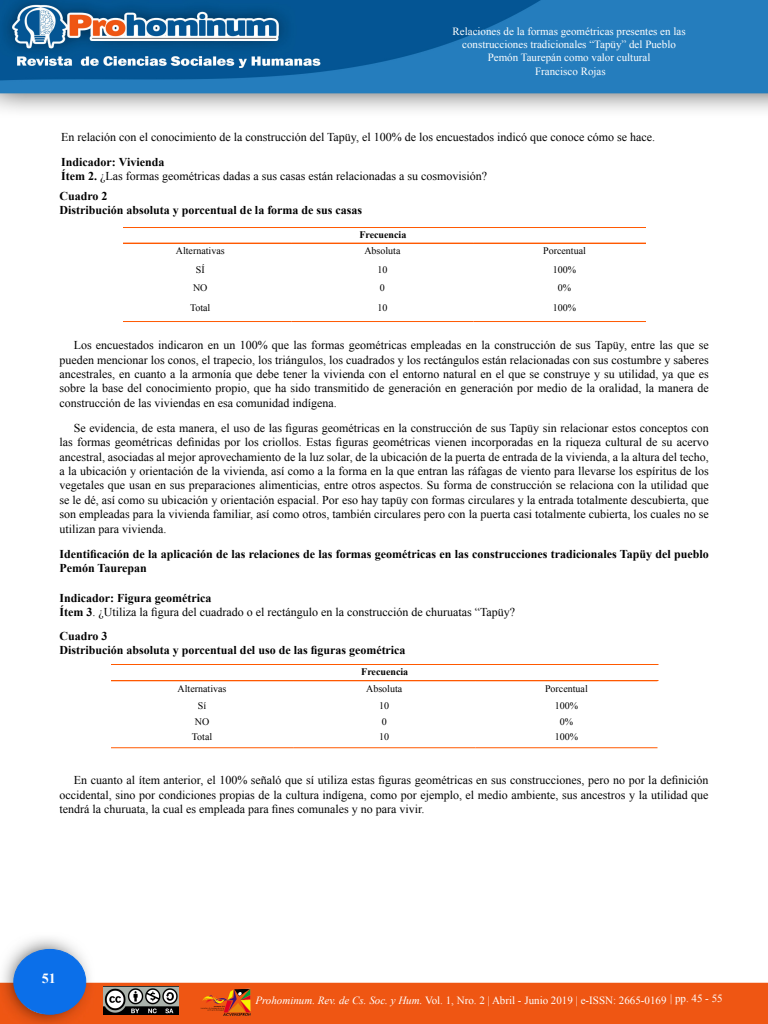
<style>
.page{position:relative;width:768px;height:1024px;background:#fff}
.page>*{position:absolute;margin:0;border:0;box-sizing:border-box;transform-origin:0 0}
.t1{font:700 14px "Times New Roman";color:#fff}
.t2{font:12px/14.4px "Times New Roman";color:#000;text-align:justify}
.t3{font:700 12px/14.4px "Times New Roman";color:#000}
.t4{font:11px "Times New Roman";color:#fff}
.t5{font:10px "Times New Roman";color:#000}
.t6{font:700 10px "Times New Roman";color:#000}
.s1{font-weight:700}
.s2{font-style:italic}
</style>
<div class="page">
<img style="left:0;top:0;width:768px;height:111px">
<img style="left:0;top:938px;width:768px;height:86px">
<div style="left:14px;top:949px;width:72px;height:65px;background:#0b6fe9;border-radius:50%"></div>
<div style="left:13px;top:949px;width:73px;height:66px;border:1px solid #0b6fe9;border-radius:50%"></div>
<img style="left:103px;top:987px;width:75px;height:27px">
<img style="left:200px;top:987px;width:50px;height:30px">
<hr style="left:475px;top:747px;width:183px;height:1px;background:#ff5900">
<hr style="left:293px;top:747px;width:182px;height:1px;background:#ff5900">
<hr style="left:111px;top:747px;width:182px;height:1px;background:#ff5900">
<hr style="left:111px;top:664px;width:548px;height:1px;background:#ff5900">
<hr style="left:111px;top:680px;width:548px;height:1px;background:#ff5900">
<hr style="left:473px;top:321px;width:183px;height:1px;background:#ff5900">
<hr style="left:291px;top:321px;width:182px;height:1px;background:#ff5900">
<hr style="left:109px;top:321px;width:182px;height:1px;background:#ff5900">
<hr style="left:109px;top:227px;width:548px;height:1px;background:#ff5900">
<hr style="left:109px;top:243px;width:548px;height:1px;background:#ff5900">
<div style="left:646px;top:200px;width:27px;height:133px;background:#fff"></div>
<div style="left:96px;top:221px;width:27px;height:116px;background:#fff"></div>
<p class="t4" style="left:453px;top:24px;width:235px">Relaciones de la formas geométricas presentes en las</p>
<p class="t4" style="left:462px;top:37px;width:215px">construcciones tradicionales “Tapüy” del Pueblo</p>
<p class="t4" style="left:488px;top:50px;width:164px">Pemón Taurepán como valor cultural</p>
<p class="t4" style="left:535px;top:64px;width:72px">Francisco Rojas</p>
<p class="t2" style="left:61px;top:130px;width:595px">En relación con el conocimiento de la construcción del Tapüy, el 100% de los encuestados indicó que conoce cómo se hace.</p>
<p class="t3" style="left:61px;top:155px;width:105px">Indicador: Vivienda</p>
<p class="t2" style="left:61px;top:169px;width:427px"><span class="s1">Ítem 2.</span> ¿Las formas geométricas dadas a sus casas están relacionadas a su cosmovisión?</p>
<p class="t3" style="left:60px;top:188px;width:50px">Cuadro 2</p>
<p class="t3" style="left:60px;top:203px;width:304px">Distribución absoluta y porcentual de la forma de sus casas</p>
<p class="t5" style="left:176px;top:244px;width:50px">Alternativas</p>
<p class="t5" style="left:364px;top:244px;width:38px">Absoluta</p>
<p class="t5" style="left:543px;top:244px;width:44px">Porcentual</p>
<p class="t5" style="left:196px;top:263px;width:10px">SÍ</p>
<p class="t5" style="left:377px;top:263px;width:11px">10</p>
<p class="t5" style="left:553px;top:263px;width:25px">100%</p>
<p class="t5" style="left:193px;top:281px;width:16px">NO</p>
<p class="t5" style="left:380px;top:281px;width:6px">0</p>
<p class="t5" style="left:558px;top:281px;width:15px">0%</p>
<p class="t5" style="left:190px;top:301px;width:22px">Total</p>
<p class="t5" style="left:377px;top:301px;width:11px">10</p>
<p class="t5" style="left:553px;top:301px;width:25px">100%</p>
<p class="t6" style="left:359px;top:228px;width:49px">Frecuencia</p>
<p class="t2" style="left:60px;top:338px;width:651px;text-indent:14px">Los encuestados indicaron en un 100% que las formas geométricas empleadas en la construcción de sus Tapüy, entre las que se pueden mencionar los conos, el trapecio, los triángulos, los cuadrados y los rectángulos están relacionadas con sus costumbre y saberes ancestrales, en cuanto a la armonía que debe tener la vivienda con el entorno natural en el que se construye y su utilidad, ya que es sobre la base del conocimiento propio, que ha sido transmitido de generación en generación por medio de la oralidad, la manera de construcción de las viviendas en esa comunidad indígena.</p>
<p class="t2" style="left:60px;top:420px;width:651px;text-indent:14px">Se evidencia, de esta manera, el uso de las figuras geométricas en la construcción de sus Tapüy sin relacionar estos conceptos con las formas geométricas definidas por los criollos. Estas figuras geométricas vienen incorporadas en la riqueza cultural de su acervo ancestral, asociadas al mejor aprovechamiento de la luz solar, de la ubicación de la puerta de entrada de la vivienda, a la altura del techo, a la ubicación y orientación de la vivienda, así como a la forma en la que entran las ráfagas de viento para llevarse los espíritus de los vegetales que usan en sus preparaciones alimenticias, entre otros aspectos. Su forma de construcción se relaciona con la utilidad que se le dé, así como su ubicación y orientación espacial. Por eso hay tapüy con formas circulares y la entrada totalmente descubierta, que son empleadas para la vivienda familiar, así como otros, también circulares pero con la puerta casi totalmente cubierta, los cuales no se utilizan para vivienda.</p>
<p class="t3" style="left:60px;top:546px;width:651px">Identificación de la aplicación de las relaciones de las formas geométricas en las construcciones tradicionales Tapüy del pueblo<br>Pemón Taurepan</p>
<p class="t3" style="left:60px;top:590px;width:153px">Indicador: Figura geométrica</p>
<p class="t2" style="left:60px;top:605px;width:457px"><span class="s1">Ítem 3</span>. ¿Utiliza la figura del cuadrado o el rectángulo en la construcción de churuatas “Tapüy?</p>
<p class="t3" style="left:60px;top:629px;width:50px">Cuadro 3</p>
<p class="t3" style="left:60px;top:643px;width:348px">Distribución absoluta y porcentual del uso de las figuras geométrica</p>
<p class="t6" style="left:361px;top:665px;width:49px">Frecuencia</p>
<p class="t5" style="left:178px;top:682px;width:50px">Alternativas</p>
<p class="t5" style="left:366px;top:682px;width:38px">Absoluta</p>
<p class="t5" style="left:545px;top:682px;width:44px">Porcentual</p>
<p class="t5" style="left:198px;top:699px;width:10px">Sí</p>
<p class="t5" style="left:379px;top:699px;width:11px">10</p>
<p class="t5" style="left:555px;top:699px;width:25px">100%</p>
<p class="t5" style="left:195px;top:715px;width:16px">NO</p>
<p class="t5" style="left:382px;top:715px;width:6px">0</p>
<p class="t5" style="left:560px;top:715px;width:15px">0%</p>
<p class="t5" style="left:192px;top:730px;width:22px">Total</p>
<p class="t5" style="left:379px;top:730px;width:11px">10</p>
<p class="t5" style="left:555px;top:730px;width:25px">100%</p>
<p class="t2" style="left:60px;top:773px;width:650px;text-indent:14px">En cuanto al ítem anterior, el 100% señaló que sí utiliza estas figuras geométricas en sus construcciones, pero no por la definición occidental, sino por condiciones propias de la cultura indígena, como por ejemplo, el medio ambiente, sus ancestros y la utilidad que tendrá la churuata, la cual es empleada para fines comunales y no para vivir.</p>
<p class="t1" style="left:42px;top:969px;width:15px">51</p>
<p class="t4" style="left:670px;top:991px;width:54px">| pp. 45 - 55</p>
<p class="t4" style="left:255px;top:993px;width:413px"><span class="s2">Prohominum. Rev. de Cs. Soc. y Hum.</span> Vol. 1, Nro. 2 | Abril - Junio 2019 | e-ISSN: 2665-0169</p>
</div>
